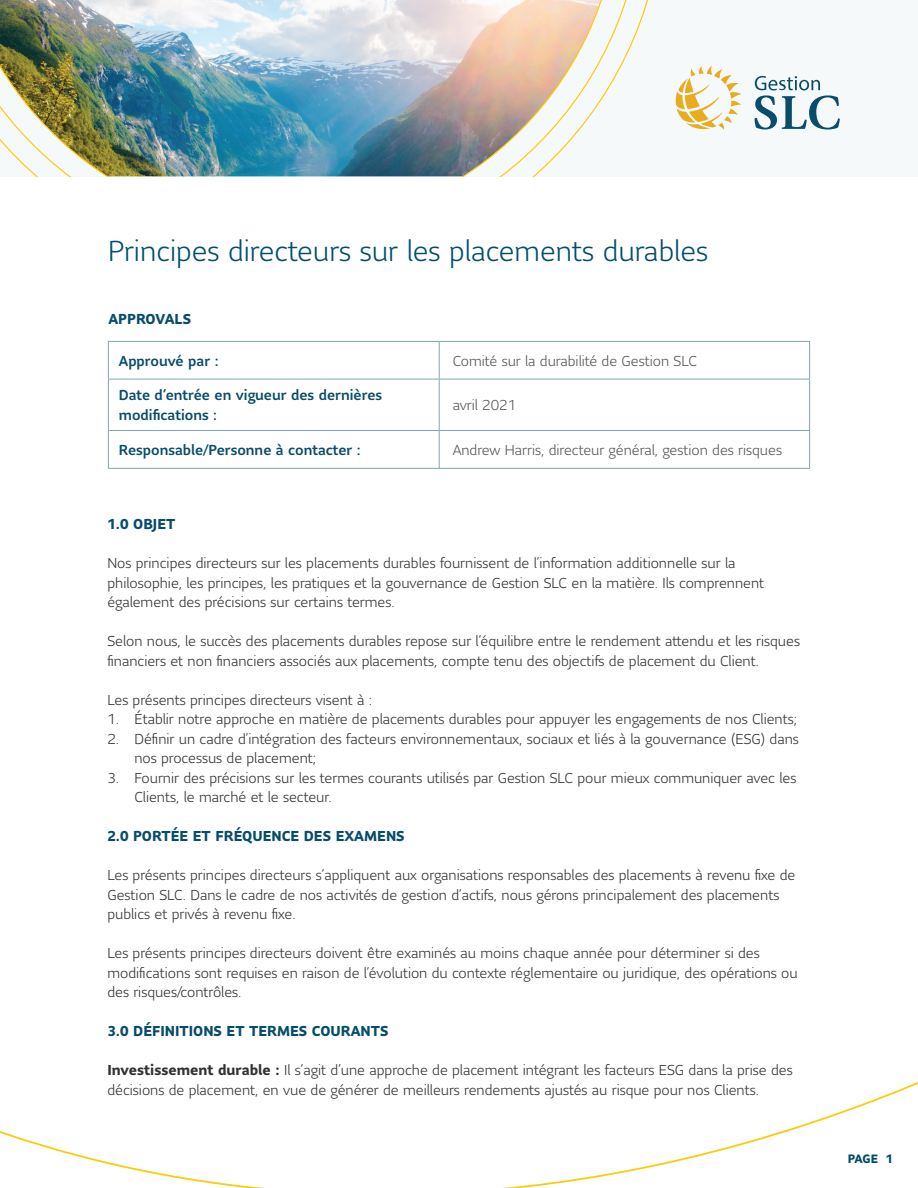
<style>
.page{position:relative;width:918px;height:1188px;background:#fff}
.page>*{position:absolute;margin:0;border:0;box-sizing:border-box;transform-origin:0 0}
.t1{font:300 28.5px "Sun Life Sans";color:#014f6e}
.t2{font:300 14.25px/19.5px "Sun Life Sans";color:#313231}
.t3{font:500 14.25px/19.5px "Sun Life Sans";color:#084c6c}
.t4{font:300 14.25px "Sun Life Sans";color:#545554}
.t5{font:700 14.25px "Sun Life Sans";color:#084c6c}
.t6{font:700 12px "Sun Life Sans";color:#004b6c}
.s1{font-weight:700}
</style>
<div class="page">
<div style="left:0;top:0;width:918px;height:176px;background:#f6f9fa"></div>
<img style="left:0;top:0;width:620px;height:176px">
<svg style="left:0;top:1082px;width:918px;height:106px"></svg>
<hr style="left:108px;top:342px;width:1px;height:37px;background:#82a6ad">
<hr style="left:439px;top:342px;width:1px;height:37px;background:#82a6ad">
<hr style="left:809px;top:342px;width:1px;height:37px;background:#82a6ad">
<hr style="left:108px;top:379px;width:331px;height:1px;background:#82a6ad">
<hr style="left:108px;top:379px;width:1px;height:51px;background:#82a6ad">
<hr style="left:439px;top:379px;width:371px;height:1px;background:#82a6ad">
<hr style="left:439px;top:379px;width:1px;height:51px;background:#82a6ad">
<hr style="left:809px;top:379px;width:1px;height:51px;background:#82a6ad">
<hr style="left:108px;top:430px;width:331px;height:1px;background:#82a6ad">
<hr style="left:108px;top:431px;width:1px;height:37px;background:#82a6ad">
<hr style="left:439px;top:430px;width:371px;height:1px;background:#82a6ad">
<hr style="left:439px;top:431px;width:1px;height:37px;background:#82a6ad">
<hr style="left:809px;top:431px;width:1px;height:37px;background:#82a6ad">
<hr style="left:108px;top:468px;width:331px;height:1px;background:#82a6ad">
<hr style="left:439px;top:468px;width:371px;height:1px;background:#82a6ad">
<hr style="left:108px;top:341px;width:331px;height:1px;background:#82a6ad">
<hr style="left:439px;top:341px;width:371px;height:1px;background:#82a6ad">
<svg style="left:676px;top:67px;width:65px;height:63px"></svg>
<svg style="left:755px;top:76px;width:85px;height:53px"></svg>
<h1 class="t1" style="left:108px;top:232px;width:602px">Principes directeurs sur les placements durables</h1>
<h2 class="t5" style="left:108px;top:309px;width:84px">APPROVALS</h2>
<h3 class="t3" style="left:119px;top:350px;width:101px">Approuvé par :</h3>
<h3 class="t4" style="left:453px;top:351px;width:246px">Comité sur la durabilité de Gestion SLC</h3>
<h3 class="t3" style="left:119px;top:385px;width:265px">Date d’entrée en vigueur des dernières modifications :</h3>
<h3 class="t4" style="left:453px;top:396px;width:65px">avril 2021</h3>
<h3 class="t3" style="left:119px;top:440px;width:243px">Responsable/Personne à contacter :</h3>
<h3 class="t4" style="left:453px;top:440px;width:331px">Andrew Harris, directeur général, gestion des risques</h3>
<h2 class="t5" style="left:107px;top:514px;width:69px">1.0 OBJET</h2>
<p class="t2" style="left:107px;top:553px;width:658px">Nos principes directeurs sur les placements durables fournissent de l’information additionnelle sur la philosophie, les principes, les pratiques et la gouvernance de Gestion SLC en la matière. Ils comprennent également des précisions sur certains termes.</p>
<p class="t2" style="left:107px;top:631px;width:694px">Selon nous, le succès des placements durables repose sur l’équilibre entre le rendement attendu et les risques financiers et non financiers associés aux placements, compte tenu des objectifs de placement du Client.</p>
<p class="t2" style="left:107px;top:690px;width:266px">Les présents principes directeurs visent à :</p>
<p class="t2" style="left:107px;top:709px;width:691px">1. Établir notre approche en matière de placements durables pour appuyer les engagements de nos Clients;</p>
<p class="t2" style="left:134px;top:729px;width:666px;text-indent:-27px">2. Définir un cadre d’intégration des facteurs environnementaux, sociaux et liés à la gouvernance (ESG) dans nos processus de placement;</p>
<p class="t2" style="left:134px;top:768px;width:664px;text-indent:-27px">3. Fournir des précisions sur les termes courants utilisés par Gestion SLC pour mieux communiquer avec les<br>Clients, le marché et le secteur.</p>
<h2 class="t5" style="left:107px;top:826px;width:299px">2.0 PORTÉE ET FRÉQUENCE DES EXAMENS</h2>
<p class="t2" style="left:107px;top:865px;width:689px">Les présents principes directeurs s’appliquent aux organisations responsables des placements à revenu fixe de<br>Gestion SLC. Dans le cadre de nos activités de gestion d’actifs, nous gérons principalement des placements publics et privés à revenu fixe.</p>
<p class="t2" style="left:107px;top:943px;width:692px">Les présents principes directeurs doivent être examinés au moins chaque année pour déterminer si des modifications sont requises en raison de l’évolution du contexte réglementaire ou juridique, des opérations ou des risques/contrôles.</p>
<p class="t5" style="left:107px;top:1021px;width:283px">3.0 DÉFINITIONS ET TERMES COURANTS</p>
<p class="t2" style="left:107px;top:1060px;width:687px"><span class="s1">Investissement durable :</span> Il s’agit d’une approche de placement intégrant les facteurs ESG dans la prise des décisions de placement, en vue de générer de meilleurs rendements ajustés au risque pour nos Clients.</p>
<p class="t6" style="left:848px;top:1151px;width:47px">PAGE 1</p>
</div>
